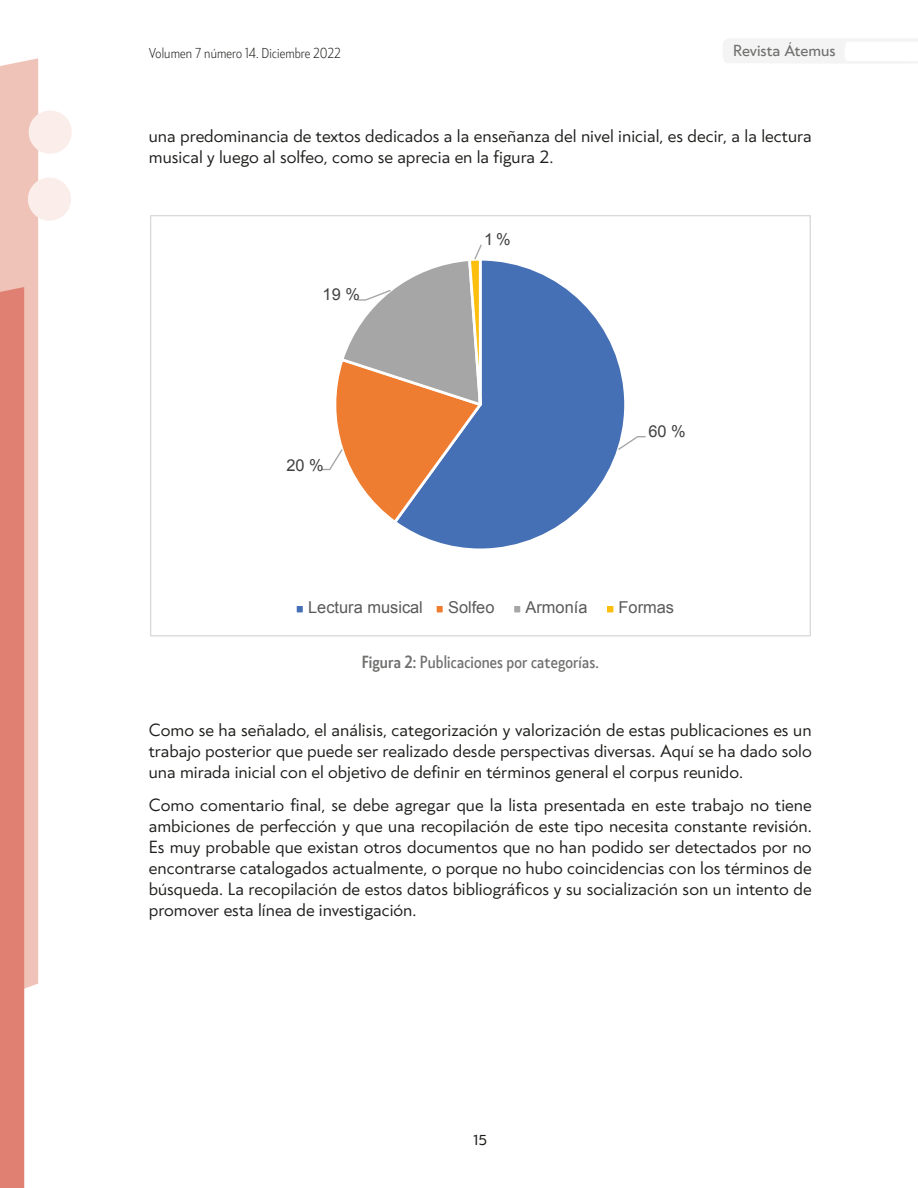
<style>
.page{position:relative;width:918px;height:1188px;background:#fff}
.page>*{position:absolute;margin:0;border:0;box-sizing:border-box;transform-origin:0 0}
.t1{font:16.5px/21px "Klein";color:#1d1d1b;text-align:justify}
.t2{font:16.5px "Klein Condensed";letter-spacing:.01em;color:#70706f}
.t3{font:16.35px "Arial";color:#5b5a5a}
.t4{font:16.35px "Arial";color:#414141}
.t5{font:15px "Klein";color:#70706f}
.t6{font:300 13.5px "Klein Condensed";letter-spacing:.01em;color:#1d1d1b}
.t7{font:13.5px "Klein";color:#1d1d1b}
.s1{font-weight:500}
</style>
<div class="page">
<svg style="left:723px;top:39px;width:195px;height:24px"></svg>
<svg style="left:0;top:58px;width:72px;height:1130px"></svg>
<svg style="left:403px;top:260px;width:222px;height:289px;fill:#4670b6"></svg>
<svg style="left:616px;top:435px;width:30px;height:16px"></svg>
<svg style="left:321px;top:244px;width:164px;height:282px"></svg>
<div style="left:295px;top:605px;width:9px;height:9px;background:#4670b6"></div>
<div style="left:294px;top:603px;width:12px;height:12px;border:3px solid #fff"></div>
<div style="left:435px;top:605px;width:9px;height:9px;background:#ee7d31"></div>
<div style="left:434px;top:603px;width:11px;height:12px;border:3px solid #fff"></div>
<div style="left:513px;top:605px;width:9px;height:9px;background:#a6a6a6"></div>
<div style="left:511px;top:603px;width:12px;height:12px;border:3px solid #fff"></div>
<div style="left:606px;top:605px;width:9px;height:9px;background:#fcbf0e"></div>
<div style="left:604px;top:603px;width:12px;height:12px;border:3px solid #fff"></div>
<p class="t6" style="left:149px;top:43px;width:194px">Volumen 7 número 14. Diciembre 2022</p>
<p class="t5" style="left:733px;top:39px;width:104px">Revista Átemus</p>
<p class="t1" style="left:149px;top:125px;width:664px">una predominancia de textos dedicados a la enseñanza del nivel inicial, es decir, a la lectura musical y luego al solfeo, como se aprecia en la figura 2.</p>
<p class="t4" style="left:323px;top:283px;width:39px">19 %</p>
<p class="t4" style="left:286px;top:454px;width:39px">20 %</p>
<p class="t4" style="left:484px;top:228px;width:28px">1%</p>
<p class="t4" style="left:648px;top:420px;width:39px">60 %</p>
<p class="t3" style="left:308px;top:597px;width:116px">Lectura musical</p>
<p class="t3" style="left:448px;top:597px;width:48px">Solfeo</p>
<p class="t3" style="left:526px;top:597px;width:63px">Armonía</p>
<p class="t3" style="left:619px;top:597px;width:57px">Formas</p>
<p class="t2" style="left:362px;top:649px;width:239px"><span class="s1">Figura 2:</span> Publicaciones por categorías.</p>
<p class="t1" style="left:149px;top:718px;width:664px">Como se ha señalado, el análisis, categorización y valorización de estas publicaciones es un trabajo posterior que puede ser realizado desde perspectivas diversas. Aquí se ha dado solo una mirada inicial con el objetivo de definir en términos general el corpus reunido.</p>
<p class="t1" style="left:149px;top:794px;width:664px">Como comentario final, se debe agregar que la lista presentada en este trabajo no tiene ambiciones de perfección y que una recopilación de este tipo necesita constante revisión.<br>Es muy probable que existan otros documentos que no han podido ser detectados por no encontrarse catalogados actualmente, o porque no hubo coincidencias con los términos de búsqueda. La recopilación de estos datos bibliográficos y su socialización son un intento de promover esta línea de investigación.</p>
<p class="t7" style="left:473px;top:1130px;width:15px">15</p>
</div>
